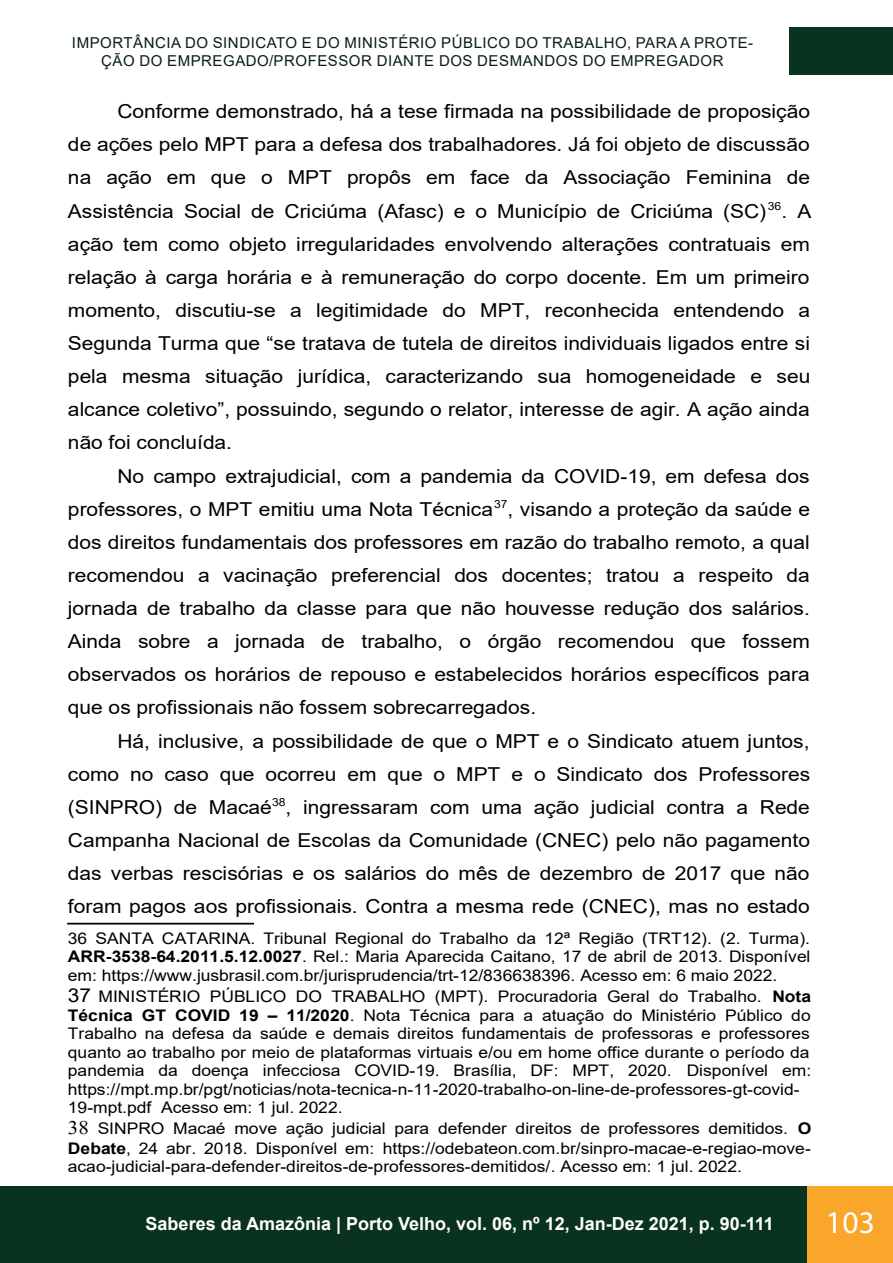
<style>
.page{position:relative;width:893px;height:1263px;background:#fff}
.page>*{position:absolute;margin:0;border:0;box-sizing:border-box;transform-origin:0 0}
.t1{font:31.5px "Myriad Pro";color:#fff}
.t2{font:19.2px/33.2px "Arial";color:#000001;text-align:justify;scale:1.09 1}
.t3{font:700 18px "Arial";color:#fff}
.t4{font:16.05px/18.6px "Arial";color:#000001;text-align:justify;scale:1.09 1}
.t5{font:15px/18px "Arial";letter-spacing:.035em;color:#0a1f13;text-align:center}
.s1{font-weight:700}
.s2{font-size:19.2px}
.s3{font-family:"Times New Roman";font-size:19.2px}
</style>
<div class="page">
<div style="left:789px;top:28px;width:104px;height:47px;background:#09321f"></div>
<div style="left:0;top:1186px;width:893px;height:77px;background:#09321f"></div>
<div style="left:808px;top:1186px;width:85px;height:77px;background:#f9a62a"></div>
<div style="left:68px;top:923px;width:186px;height:1px;border:1px solid #000001"></div>
<p class="t5" style="left:72px;top:34px;width:683px">IMPORTÂNCIA DO SINDICATO E DO MINISTÉRIO PÚBLICO DO TRABALHO, PARA A PROTE-<br>ÇÃO DO EMPREGADO/PROFESSOR DIANTE DOS DESMANDOS DO EMPREGADOR</p>
<p class="t2" style="left:68px;top:95px;width:683px;text-indent:49px">Conforme demonstrado, há a tese firmada na possibilidade de proposição de ações pelo MPT para a defesa dos trabalhadores. Já foi objeto de discussão na ação em que o MPT propôs em face da Associação Feminina de Assistência Social de Criciúma (Afasc) e o Município de Criciúma (SC)<sup>36</sup>. A ação tem como objeto irregularidades envolvendo alterações contratuais em relação à carga horária e à remuneração do corpo docente. Em um primeiro momento, discutiu-se a legitimidade do MPT, reconhecida entendendo a Segunda Turma que “se tratava de tutela de direitos individuais ligados entre si pela mesma situação jurídica, caracterizando sua homogeneidade e seu alcance coletivo”, possuindo, segundo o relator, interesse de agir. A ação ainda não foi concluída.</p>
<p class="t2" style="left:68px;top:459px;width:682px;text-indent:49px">No campo extrajudicial, com a pandemia da COVID-19, em defesa dos professores, o MPT emitiu uma Nota Técnica<sup>37</sup>, visando a proteção da saúde e dos direitos fundamentais dos professores em razão do trabalho remoto, a qual recomendou a vacinação preferencial dos docentes; tratou a respeito da jornada de trabalho da classe para que não houvesse redução dos salários.<br>Ainda sobre a jornada de trabalho, o órgão recomendou que fossem observados os horários de repouso e estabelecidos horários específicos para que os profissionais não fossem sobrecarregados.</p>
<p class="t2" style="left:68px;top:724px;width:682px;text-indent:49px">Há, inclusive, a possibilidade de que o MPT e o Sindicato atuem juntos, como no caso que ocorreu em que o MPT e o Sindicato dos Professores (SINPRO) de Macaé<sup>38</sup>, ingressaram com uma ação judicial contra a Rede Campanha Nacional de Escolas da Comunidade (CNEC) pelo não pagamento das verbas rescisórias e os salários do mês de dezembro de 2017 que não foram pagos aos profissionais. Contra a mesma rede (CNEC), mas no estado</p>
<p class="t4" style="left:68px;top:929px;width:683px">36 SANTA CATARINA. Tribunal Regional do Trabalho da 12ª Região (TRT12). (2. Turma).<br><span class="s1">ARR-3538-64.2011.5.12.0027</span>. Rel.: Maria Aparecida Caitano, 17 de abril de 2013. Disponível em: https://www.jusbrasil.com.br/jurisprudencia/trt-12/836638396. Acesso em: 6 maio 2022.</p>
<p class="t4" style="left:68px;top:987px;width:683px;text-align:left"><span class="s2">37</span> MINISTÉRIO PÚBLICO DO TRABALHO (MPT). Procuradoria Geral do Trabalho. <span class="s1">Nota Técnica GT COVID 19 – 11/2020</span>. Nota Técnica para a atuação do Ministério Público do Trabalho na defesa da saúde e demais direitos fundamentais de professoras e professores quanto ao trabalho por meio de plataformas virtuais e/ou em home office durante o período da pandemia da doença infecciosa COVID-19. Brasília, DF: MPT, 2020. Disponível em: https://mpt.mp.br/pgt/noticias/nota-tecnica-n-11-2020-trabalho-on-line-de-professores-gt-covid-19-mpt.pdf Acesso em: 1 jul. 2022.</p>
<p class="t4" style="left:68px;top:1119px;width:683px"><span class="s3">38</span> SINPRO Macaé move ação judicial para defender direitos de professores demitidos. <span class="s1">O Debate</span>, 24 abr. 2018. Disponível em: https://odebateon.com.br/sinpro-macae-e-regiao-move&shy;acao-judicial-para-defender-direitos-de-professores-demitidos/. Acesso em: 1 jul. 2022.</p>
<p class="t3" style="left:146px;top:1211px;width:630px">Saberes da Amazônia | Porto Velho, vol. 06, nº 12, Jan-Dez 2021, p. 90-111</p>
<h1 class="t1" style="left:826px;top:1202px;width:51px">103</h1>
</div>
